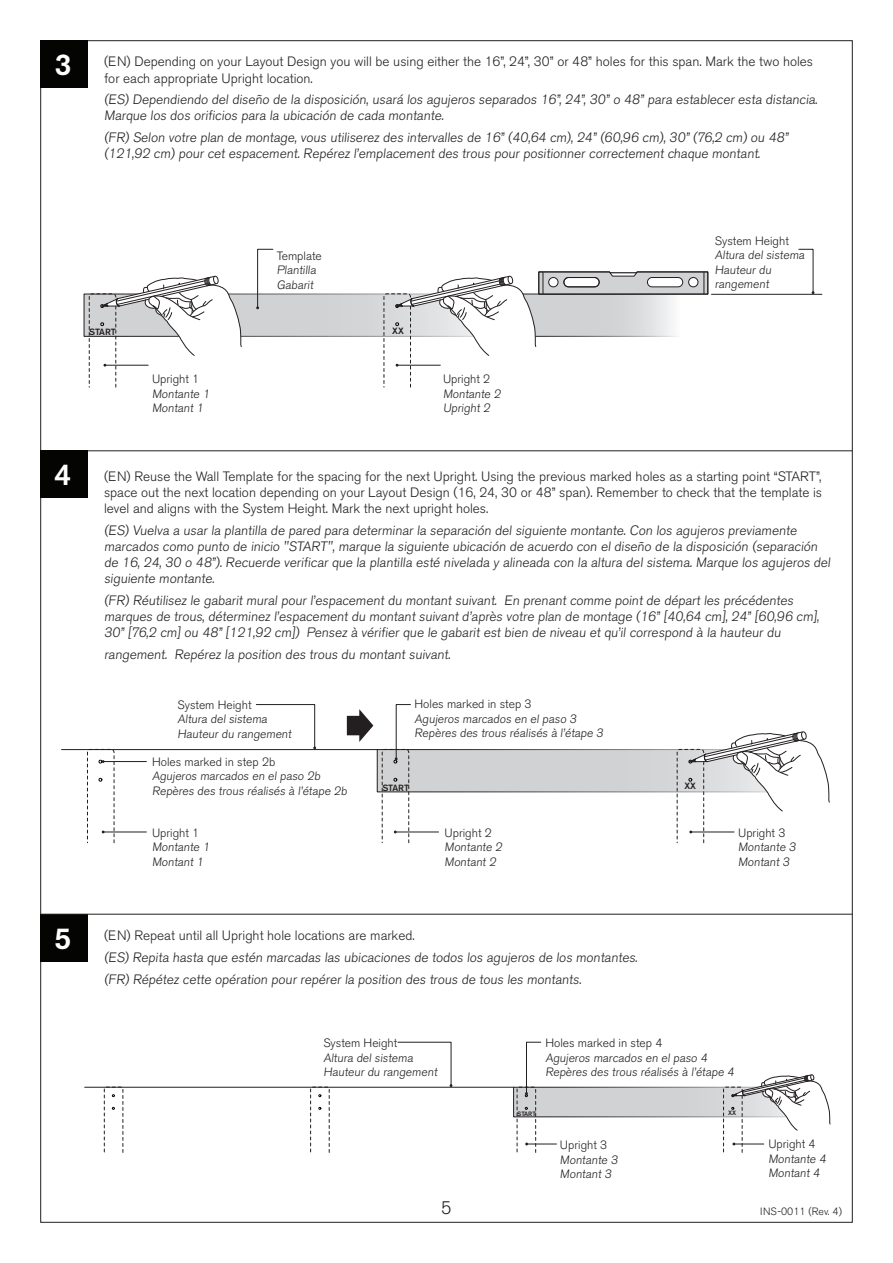
<style>
.page{position:relative;width:893px;height:1263px;background:#fff}
.page>*{position:absolute;margin:0;border:0;box-sizing:border-box;transform-origin:0 0}
.t1{font:500 30px "Akzidenz Grotesk BE";color:#fff}
.t2{font:300 18px "Akzidenz Grotesk BE";color:#231f20}
.t3{font:300 13.5px/16.2px "Akzidenz Grotesk BE";color:#231f20}
.t4{font:300 12px/14.4px "Akzidenz Grotesk BE";color:#231f20}
.t5{font:300 10.5px "Akzidenz Grotesk BE";color:#231f20}
.t6{font:500 9px "Akzidenz Grotesk BE";color:#231f20}
.t7{font:500 6.3px "Akzidenz Grotesk BE";color:#231f20}
</style>
<div class="page">
<div style="left:40px;top:41px;width:48px;height:47px;background:#040503"></div>
<hr style="left:40px;top:450px;width:812px;height:1px;background:#231f20">
<div style="left:40px;top:914px;width:48px;height:47px;background:#040503"></div>
<div style="left:40px;top:451px;width:48px;height:47px;background:#040503"></div>
<svg style="left:104px;top:1088px;width:19px;height:65px"></svg>
<svg style="left:310px;top:1088px;width:20px;height:65px"></svg>
<div style="left:514px;top:1087px;width:309px;height:30px;background:#d1d2d4"></div>
<div style="left:513px;top:1087px;width:311px;height:30px;border:1px solid #fff"></div>
<svg style="left:723px;top:1074px;width:108px;height:79px"></svg>
<svg style="left:398px;top:1042px;width:54px;height:45px"></svg>
<svg style="left:517px;top:1042px;width:39px;height:111px"></svg>
<hr style="left:85px;top:1087px;width:429px;height:1px;background:#231f20">
<hr style="left:40px;top:914px;width:812px;height:1px;background:#231f20">
<svg style="left:798px;top:249px;width:16px;height:45px"></svg>
<svg style="left:89px;top:249px;width:620px;height:138px"></svg>
<hr style="left:711px;top:294px;width:111px;height:1px;background:#231f20">
<div style="left:377px;top:749px;width:443px;height:43px;background:#d1d2d4"></div>
<div style="left:377px;top:749px;width:443px;height:43px;border:1px solid #fff"></div>
<hr style="left:103px;top:832px;width:43px;height:1px;background:#231f20">
<hr style="left:103px;top:761px;width:43px;height:1px;background:#231f20">
<svg style="left:87px;top:750px;width:27px;height:93px"></svg>
<hr style="left:395px;top:832px;width:44px;height:1px;background:#231f20">
<svg style="left:677px;top:731px;width:153px;height:112px"></svg>
<svg style="left:347px;top:709px;width:26px;height:33px"></svg>
<svg style="left:256px;top:704px;width:60px;height:45px"></svg>
<svg style="left:382px;top:704px;width:29px;height:139px"></svg>
<hr style="left:62px;top:749px;width:315px;height:1px;background:#231f20">
<p class="t1" style="left:54px;top:46px;width:18px">3</p>
<p class="t3" style="left:104px;top:54px;width:710px">(EN) Depending on your Layout Design you will be using either the 16”, 24”, 30” or 48” holes for this span. Mark the two holes for each appropriate Upright location.</p>
<p class="t3" style="left:104px;top:92px;width:717px">(ES) Dependiendo del diseño de la disposición, usará los agujeros separados 16”, 24”, 30” o 48” para establecer esta distancia.<br>Marque los dos orificios para la ubicación de cada montante.</p>
<p class="t3" style="left:104px;top:130px;width:688px">(FR) Selon votre plan de montage, vous utiliserez des intervalles de 16” (40,64 cm), 24” (60,96 cm), 30” (76,2 cm) ou 48” (121,92 cm) pour cet espacement. Repérez l’emplacement des trous pour positionner correctement chaque montant.</p>
<p class="t4" style="left:277px;top:249px;width:47px">Template</p>
<p class="t4" style="left:277px;top:263px;width:42px">Plantilla</p>
<p class="t4" style="left:277px;top:278px;width:40px">Gabarit</p>
<p class="t6" style="left:89px;top:326px;width:28px">START</p>
<p class="t6" style="left:392px;top:325px;width:13px">XX</p>
<p class="t4" style="left:152px;top:372px;width:49px">Upright 1</p>
<p class="t4" style="left:152px;top:387px;width:61px">Montante 1</p>
<p class="t4" style="left:152px;top:401px;width:55px">Montant 1</p>
<p class="t4" style="left:443px;top:372px;width:49px">Upright 2</p>
<p class="t4" style="left:443px;top:387px;width:61px">Montante 2</p>
<p class="t4" style="left:443px;top:401px;width:50px">Upright 2</p>
<p class="t4" style="left:715px;top:234px;width:76px">System Height</p>
<p class="t4" style="left:715px;top:248px;width:93px">Altura del sistema</p>
<p class="t4" style="left:715px;top:263px;width:60px">Hauteur du rangement</p>
<p class="t1" style="left:54px;top:456px;width:18px">4</p>
<p class="t3" style="left:104px;top:468px;width:719px;text-align:justify">(EN) Reuse the Wall Template for the spacing for the next Upright. Using the previous marked holes as a starting point “START”, space out the next location depending on your Layout Design (16, 24, 30 or 48” span). Remember to check that the template is level and aligns with the System Height. Mark the next upright holes.</p>
<p class="t3" style="left:104px;top:522px;width:730px">(ES) Vuelva a usar la plantilla de pared para determinar la separación del siguiente montante. Con los agujeros previamente marcados como punto de inicio "START", marque la siguiente ubicación de acuerdo con el diseño de la disposición (separación de 16, 24, 30 o 48”). Recuerde verificar que la plantilla esté nivelada y alineada con la altura del sistema. Marque los agujeros del siguiente montante.</p>
<p class="t3" style="left:104px;top:592px;width:718px">(FR) Réutilisez le gabarit mural pour l’espacement du montant suivant. En prenant comme point de départ les précédentes marques de trous, déterminez l’espacement du montant suivant d’après votre plan de montage (16” [40,64 cm], 24” [60,96 cm],<br>30” [76,2 cm] ou 48” [121,92 cm]) Pensez à vérifier que le gabarit est bien de niveau et qu’il correspond à la hauteur du</p>
<p class="t3" style="left:104px;top:646px;width:350px">rangement. Repérez la position des trous du montant suivant.</p>
<p class="t4" style="left:178px;top:698px;width:76px">System Height</p>
<p class="t4" style="left:178px;top:712px;width:93px">Altura del sistema</p>
<p class="t4" style="left:178px;top:726px;width:117px">Hauteur du rangement</p>
<p class="t4" style="left:152px;top:755px;width:125px">Holes marked in step 2b</p>
<p class="t4" style="left:152px;top:769px;width:171px">Agujeros marcados en el paso 2b</p>
<p class="t4" style="left:152px;top:784px;width:198px">Repères des trous réalisés à l’étape 2b</p>
<p class="t4" style="left:152px;top:826px;width:49px">Upright 1</p>
<p class="t4" style="left:152px;top:840px;width:61px">Montante 1</p>
<p class="t4" style="left:152px;top:854px;width:55px">Montant 1</p>
<p class="t4" style="left:414px;top:697px;width:119px">Holes marked in step 3</p>
<p class="t4" style="left:414px;top:712px;width:165px">Agujeros marcados en el paso 3</p>
<p class="t4" style="left:414px;top:726px;width:192px">Repères des trous réalisés à l’étape 3</p>
<p class="t6" style="left:382px;top:782px;width:28px">START</p>
<p class="t6" style="left:684px;top:780px;width:13px">XX</p>
<p class="t4" style="left:444px;top:826px;width:49px">Upright 2</p>
<p class="t4" style="left:444px;top:840px;width:61px">Montante 2</p>
<p class="t4" style="left:444px;top:854px;width:55px">Montant 2</p>
<p class="t4" style="left:738px;top:826px;width:49px">Upright 3</p>
<p class="t4" style="left:738px;top:840px;width:61px">Montante 3</p>
<p class="t4" style="left:738px;top:854px;width:55px">Montant 3</p>
<p class="t1" style="left:54px;top:920px;width:18px">5</p>
<p class="t3" style="left:104px;top:928px;width:312px">(EN) Repeat until all Upright hole locations are marked.</p>
<p class="t3" style="left:104px;top:949px;width:537px">(ES) Repita hasta que estén marcadas las ubicaciones de todos los agujeros de los montantes.</p>
<p class="t3" style="left:104px;top:971px;width:481px">(FR) Répétez cette opération pour repérer la position des trous de tous les montants.</p>
<p class="t4" style="left:323px;top:1036px;width:76px">System Height</p>
<p class="t4" style="left:323px;top:1050px;width:93px">Altura del sistema</p>
<p class="t4" style="left:323px;top:1065px;width:117px">Hauteur du rangement</p>
<p class="t4" style="left:545px;top:1036px;width:119px">Holes marked in step 4</p>
<p class="t4" style="left:545px;top:1050px;width:165px">Agujeros marcados en el paso 4</p>
<p class="t4" style="left:545px;top:1065px;width:192px">Repères des trous réalisés à l’étape 4</p>
<p class="t7" style="left:517px;top:1110px;width:20px">START</p>
<p class="t7" style="left:728px;top:1109px;width:10px">XX</p>
<p class="t4" style="left:560px;top:1138px;width:49px">Upright 3</p>
<p class="t4" style="left:560px;top:1153px;width:61px">Montante 3</p>
<p class="t4" style="left:560px;top:1167px;width:55px">Montant 3</p>
<p class="t4" style="left:768px;top:1137px;width:49px">Upright 4</p>
<p class="t4" style="left:768px;top:1152px;width:61px">Montante 4</p>
<p class="t4" style="left:768px;top:1166px;width:55px">Montant 4</p>
<p class="t2" style="left:441px;top:1197px;width:12px">5</p>
<p class="t5" style="left:760px;top:1205px;width:83px">INS-0011 (Rev. 4)</p>
</div>
